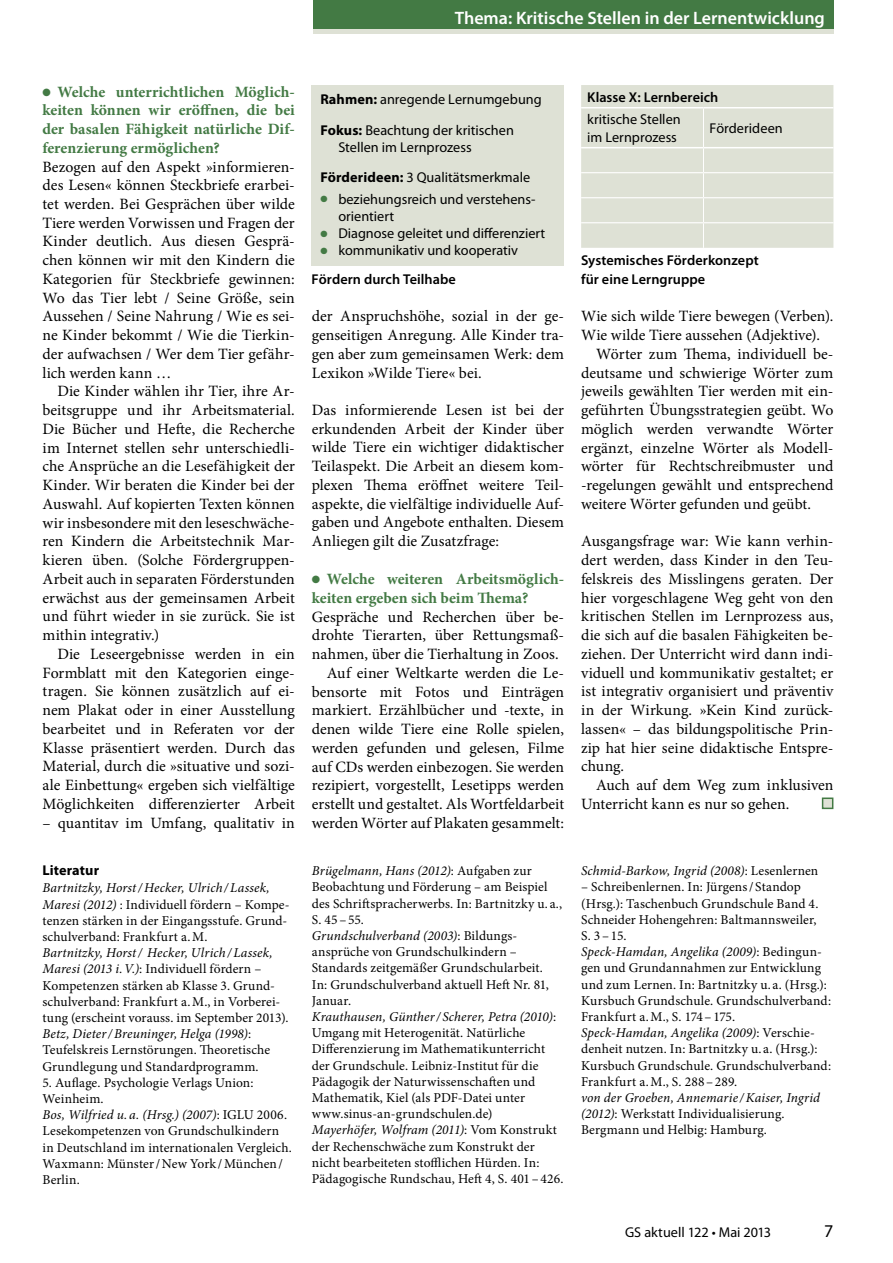
<style>
.page{position:relative;width:893px;height:1263px;background:#fff}
.page>*{position:absolute;margin:0;border:0;box-sizing:border-box;transform-origin:0 0}
.t1{font:18px "Myriad Pro Semibold 3";color:#fff}
.t2{font:18px "Myriad Pro Regular 2";color:#000}
.t3{font:15.75px/18.8px "Minion Pro";color:#000;text-align:justify}
.t4{font:700 15.75px/18.8px "Minion Pro";color:#437a44;text-align:justify}
.t5{font:14.25px/30.3px "Myriad Pro";color:#000}
.t6{font:600 14.25px/18.8px "Myriad Pro";letter-spacing:.005em;color:#000}
.t7{font:700 14.25px "Myriad Pro";letter-spacing:.005em;color:#000}
.t8{font:13.5px/16.2px "Minion Pro";letter-spacing:.01em;color:#000}
.t9{font:italic 13.5px "Minion Pro";letter-spacing:.01em;color:#000}
.s1{font-style:italic}
.s2{font-weight:700}
.s3{color:#437a44}
.s4{font-weight:600}
.s5{font-style:normal}
</style>
<div class="page">
<div style="left:313px;top:0;width:520px;height:33px;background:#437a44"></div>
<hr style="left:313px;top:30px;width:520px;height:4px;background:#dee1d5">
<div style="left:822px;top:797px;width:11px;height:12px;background:#dee1d5;border:2px solid #437a44"></div>
<div style="left:312px;top:85px;width:252px;height:180px;background:#dee1d5"></div>
<div style="left:581px;top:85px;width:252px;height:163px;background:#dee1d5"></div>
<hr style="left:581px;top:172px;width:122px;height:1px;background:#fff">
<hr style="left:703px;top:172px;width:130px;height:1px;background:#fff">
<hr style="left:581px;top:197px;width:122px;height:1px;background:#fff">
<hr style="left:703px;top:197px;width:130px;height:1px;background:#fff">
<hr style="left:581px;top:222px;width:122px;height:1px;background:#fff">
<hr style="left:703px;top:222px;width:130px;height:1px;background:#fff">
<hr style="left:581px;top:147px;width:122px;height:1px;background:#fff">
<hr style="left:703px;top:147px;width:130px;height:1px;background:#fff">
<hr style="left:581px;top:107px;width:122px;height:1px;background:#fff">
<hr style="left:703px;top:107px;width:130px;height:1px;background:#fff">
<p class="t1" style="left:455px;top:6px;width:372px">Thema: Kritische Stellen in der Lernentwicklung</p>
<p class="t4" style="left:43px;top:82px;width:254px">● Welche unterrichtlichen Möglich&shy;keiten können wir eröffnen, die bei der basalen Fähigkeit natürliche Dif&shy;ferenzierung ermöglichen?</p>
<p class="t3" style="left:43px;top:157px;width:254px">Bezogen auf den Aspekt »informieren&shy;des Lesen« können Steckbriefe erarbei&shy;tet werden. Bei Gesprächen über wilde Tiere werden Vorwissen und Fragen der Kinder deutlich. Aus diesen Gesprä&shy;chen können wir mit den Kindern die Kategorien für Steckbriefe gewinnen:<br>Wo das Tier lebt / Seine Größe, sein Aussehen / Seine Nahrung / Wie es sei&shy;ne Kinder bekommt / Wie die Tierkin&shy;der aufwachsen / Wer dem Tier gefähr&shy;lich werden kann …</p>
<p class="t3" style="left:43px;top:382px;width:254px;text-indent:15px">Die Kinder wählen ihr Tier, ihre Ar&shy;beitsgruppe und ihr Arbeitsmaterial.<br>Die Bücher und Hefte, die Recherche im Internet stellen sehr unterschiedli&shy;che Ansprüche an die Lesefähigkeit der Kinder. Wir beraten die Kinder bei der Auswahl. Auf kopierten Texten können wir insbesondere mit den leseschwäche&shy;ren Kindern die Arbeitstechnik Mar&shy;kieren üben. (Solche Fördergruppen-Arbeit auch in separaten Förderstunden erwächst aus der gemeinsamen Arbeit und führt wieder in sie zurück. Sie ist mithin integrativ.)</p>
<p class="t3" style="left:43px;top:644px;width:254px;text-indent:15px">Die Leseergebnisse werden in ein Formblatt mit den Kategorien einge&shy;tragen. Sie können zusätzlich auf ei&shy;nem Plakat oder in einer Ausstellung bearbeitet und in Referaten vor der Klasse präsentiert werden. Durch das Material, durch die »situative und sozi&shy;ale Einbettung« ergeben sich vielfältige Möglichkeiten differenzierter Arbeit</p>
<p class="t3" style="left:43px;top:813px;width:254px">– quantitav im Umfang, qualitativ in</p>
<p class="t7" style="left:43px;top:861px;width:58px">Literatur</p>
<p class="t8" style="left:43px;top:880px;width:249px"><span class="s1">Bartnitzky, Horst/Hecker, Ulrich/Lassek, Maresi (2012)</span> : Individuell fördern – Kompe&shy;tenzen stärken in der Eingangsstufe. Grund&shy;schulverband: Frankfurt a.M.</p>
<p class="t8" style="left:43px;top:945px;width:248px"><span class="s1">Bartnitzky, Horst/ Hecker, Ulrich/Lassek, Maresi (2013 i.V.)</span>: Individuell fördern – Kompetenzen stärken ab Klasse 3. Grund&shy;schulverband: Frankfurt a.M., in Vorberei&shy;tung (erscheint vorauss. im September 2013).<br><span class="s1">Betz, Dieter/Breuninger, Helga (1998)</span>:<br>Teufelskreis Lernstörungen. Theoretische Grundlegung und Standardprogramm.</p>
<p class="t8" style="left:43px;top:1074px;width:251px">5. Auflage. Psychologie Verlags Union:<br>Weinheim.<br><span class="s1">Bos, Wilfried u. a. (Hrsg.) (2007)</span>: IGLU 2006.<br>Lesekompetenzen von Grundschulkindern in Deutschland im internationalen Vergleich.<br>Waxmann: Münster/New York /München/ Berlin.</p>
<p class="t5" style="left:320px;top:84px;width:223px"><span class="s2">Rahmen:</span> anregende Lernumgebung<br><span class="s2">Fokus:</span> Beachtung der kritischen</p>
<p class="t5" style="left:320px;top:132px;width:211px;text-indent:18px">Stellen im Lernprozess<br><span class="s2">Förderideen:</span> 3 Qualitätsmerkmale</p>
<p class="t5" style="left:338px;top:190px;width:199px;line-height:17.2px;text-indent:-18px"><span class="s3">●</span> beziehungsreich und verstehens&shy;orientiert</p>
<p class="t5" style="left:320px;top:218px;width:226px"><span class="s3">●</span> Diagnose geleitet und differenziert</p>
<p class="t5" style="left:312px;top:236px;width:208px;line-height:28.8px;text-indent:9px"><span class="s3">●</span> kommunikativ und kooperativ<br><span class="s4">Fördern durch Teilhabe</span></p>
<p class="t3" style="left:312px;top:307px;width:254px">der Anspruchshöhe, sozial in der ge&shy;genseitigen Anregung. Alle Kinder tra&shy;gen aber zum gemeinsamen Werk: dem Lexikon »Wilde Tiere« bei.</p>
<p class="t3" style="left:312px;top:401px;width:254px">Das informierende Lesen ist bei der erkundenden Arbeit der Kinder über wilde Tiere ein wichtiger didaktischer Teilaspekt. Die Arbeit an diesem kom&shy;plexen Thema eröffnet weitere Teil&shy;aspekte, die vielfältige individuelle Auf&shy;gaben und Angebote enthalten. Diesem Anliegen gilt die Zusatzfrage:</p>
<p class="t4" style="left:312px;top:569px;width:254px">● Welche weiteren Arbeitsmöglich&shy;keiten ergeben sich beim Thema?</p>
<p class="t3" style="left:312px;top:607px;width:254px">Gespräche und Recherchen über be-</p>
<p class="t3" style="left:312px;top:626px;width:254px">drohte Tierarten, über Rettungsmaß-</p>
<p class="t3" style="left:312px;top:645px;width:248px">nahmen, über die Tierhaltung in Zoos.</p>
<p class="t3" style="left:327px;top:663px;width:239px">Auf einer Weltkarte werden die Le-</p>
<p class="t3" style="left:312px;top:682px;width:254px">bensorte mit Fotos und Einträgen</p>
<p class="t3" style="left:312px;top:701px;width:254px">markiert. Erzählbücher und -texte, in</p>
<p class="t3" style="left:312px;top:720px;width:254px">denen wilde Tiere eine Rolle spielen,</p>
<p class="t3" style="left:312px;top:738px;width:254px">werden gefunden und gelesen, Filme</p>
<p class="t3" style="left:312px;top:757px;width:254px">auf CDs werden einbezogen. Sie werden</p>
<p class="t3" style="left:312px;top:776px;width:254px">rezipiert, vorgestellt, Lesetipps werden</p>
<p class="t3" style="left:312px;top:795px;width:254px">erstellt und gestaltet. Als Wortfeldarbeit</p>
<p class="t3" style="left:312px;top:813px;width:254px">werden Wörter auf Plakaten gesammelt:</p>
<p class="t6" style="left:587px;top:87px;width:133px">Klasse X: Lernbereich</p>
<p class="t5" style="left:587px;top:111px;width:95px;line-height:17.2px">kritische Stellen im Lernprozess</p>
<p class="t5" style="left:709px;top:113px;width:75px">Förderideen</p>
<p class="t6" style="left:581px;top:251px;width:179px">Systemisches Förderkonzept für eine Lerngruppe</p>
<p class="t3" style="left:581px;top:307px;width:254px">Wie sich wilde Tiere bewegen (Verben).</p>
<p class="t3" style="left:581px;top:326px;width:240px">Wie wilde Tiere aussehen (Adjektive).</p>
<p class="t3" style="left:596px;top:345px;width:239px">Wörter zum Thema, individuell be-</p>
<p class="t3" style="left:581px;top:363px;width:254px">deutsame und schwierige Wörter zum</p>
<p class="t3" style="left:581px;top:382px;width:254px">jeweils gewählten Tier werden mit ein-</p>
<p class="t3" style="left:581px;top:401px;width:254px">geführten Übungsstrategien geübt. Wo</p>
<p class="t3" style="left:581px;top:420px;width:254px">möglich werden verwandte Wörter</p>
<p class="t3" style="left:581px;top:438px;width:254px">ergänzt, einzelne Wörter als Modell-</p>
<p class="t3" style="left:581px;top:457px;width:254px">wörter für Rechtschreibmuster und</p>
<p class="t3" style="left:581px;top:476px;width:254px">-regelungen gewählt und entsprechend</p>
<p class="t3" style="left:581px;top:495px;width:231px">weitere Wörter gefunden und geübt.</p>
<p class="t3" style="left:581px;top:532px;width:254px">Ausgangsfrage war: Wie kann verhin&shy;dert werden, dass Kinder in den Teu&shy;felskreis des Misslingens geraten. Der hier vorgeschlagene Weg geht von den kritischen Stellen im Lernprozess aus, die sich auf die basalen Fähigkeiten be&shy;ziehen. Der Unterricht wird dann indi&shy;viduell und kommunikativ gestaltet; er ist integrativ organisiert und präventiv in der Wirkung. »Kein Kind zurück&shy;lassen« – das bildungspolitische Prin&shy;zip hat hier seine didaktische Entspre&shy;chung.</p>
<p class="t3" style="left:581px;top:776px;width:254px;text-indent:15px">Auch auf dem Weg zum inklusiven<br>Unterricht kann es nur so gehen.</p>
<p class="t8" style="left:312px;top:863px;width:253px"><span class="s1">Brügelmann, Hans (2012)</span>: Aufgaben zur Beobachtung und Förderung – am Beispiel des Schriftspracherwerbs. In: Bartnitzky u.a., S. 45–55.<br><span class="s1">Grundschulverband (2003)</span>: Bildungs&shy;ansprüche von Grundschulkindern – Standards zeitgemäßer Grundschularbeit.<br>In: Grundschulverband aktuell Heft Nr. 81, Januar.<br><span class="s1">Krauthausen, Günther/ Scherer, Petra (2010)</span>:<br>Umgang mit Heterogenität. Natürliche Differenzierung im Mathematikunterricht der Grundschule. Leibniz-Institut für die Pädagogik der Naturwissenschaften und Mathematik, Kiel (als PDF-Datei unter www.sinus-an-grundschulen.de)<br><span class="s1">Mayerhöfer, Wolfram (2011)</span>: Vom Konstrukt der Rechenschwäche zum Konstrukt der nicht bearbeiteten stofflichen Hürden. In:<br>Pädagogische Rundschau, Heft 4, S. 401–426.</p>
<p class="t9" style="left:581px;top:862px;width:239px">Schmid-Barkow, Ingrid (2008)<span class="s5">: Lesenlernen</span></p>
<p class="t8" style="left:581px;top:879px;width:251px">– Schreibenlernen. In: Jürgens/ Standop (Hrsg.): Taschenbuch Grundschule Band 4.<br>Schneider Hohengehren: Baltmannsweiler,<br>S. 3–15.<br><span class="s1">Speck-Hamdan, Angelika (2009)</span>: Bedingun&shy;gen und Grundannahmen zur Entwicklung und zum Lernen. In: Bartnitzky u.a. (Hrsg.):<br>Kursbuch Grundschule. Grundschulverband:<br>Frankfurt a.M., S. 174–175.<br><span class="s1">Speck-Hamdan, Angelika (2009)</span>: Verschie&shy;denheit nutzen. In: Bartnitzky u. a. (Hrsg.):<br>Kursbuch Grundschule. Grundschulverband:<br>Frankfurt a.M., S. 288–289.</p>
<p class="t8" style="left:581px;top:1090px;width:240px"><span class="s1">von der Groeben, Annemarie /Kaiser, Ingrid (2012)</span>: Werkstatt Individualisierung.<br>Bergmann und Helbig: Hamburg.</p>
<p class="t5" style="left:625px;top:1217px;width:148px">GS aktuell 122 • Mai 2013</p>
<p class="t2" style="left:824px;top:1220px;width:11px">7</p>
</div>
